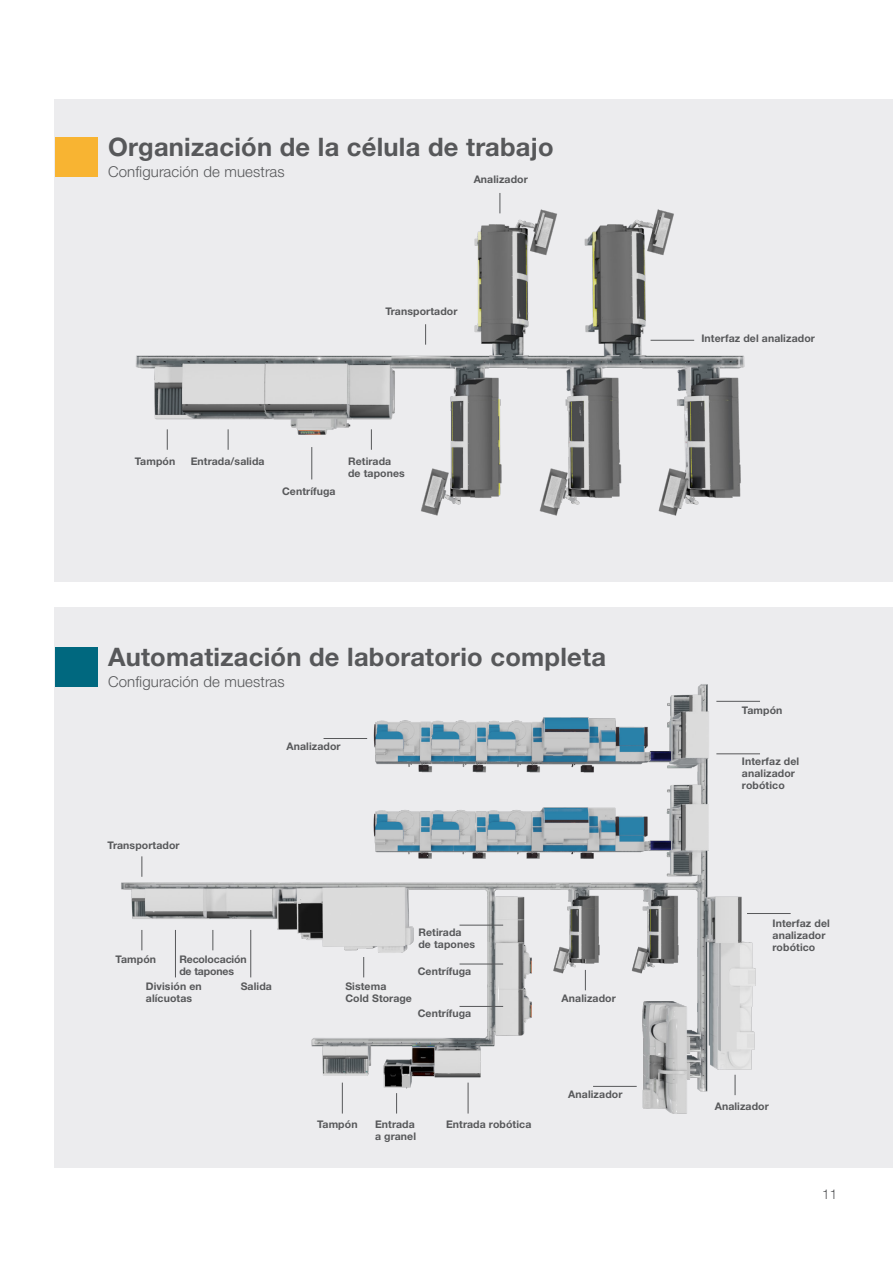
<style>
.page{position:relative;width:893px;height:1263px;background:#fff}
.page>*{position:absolute;margin:0;border:0;box-sizing:border-box;transform-origin:0 0}
.Body_Copy{font:700 25.5px "Helvetica Neue LTW1 G";letter-spacing:.01em;color:#57585a}
.Body_Copy-2{font:300 15px "Helvetica Neue LTW1 G";letter-spacing:.01em;color:#57585a}
.t1{font:300 13.5px "Helvetica Neue LTW1 G";color:#57585a}
.Body_Copy-3{font:700 10.5px/12px "Helvetica Neue LTW1 G";letter-spacing:.01em;color:#57585a}
.Body_Copy-4{font:700 10.5px/12px "Helvetica Neue LTW1 G";letter-spacing:-.01em;color:#57585a}
</style>
<div class="page">
<div style="left:55px;top:607px;width:838px;height:561px;background:#ececee"></div>
<div style="left:55px;top:99px;width:838px;height:482px;background:#ececee"></div>
<img style="left:121px;top:684px;width:639px;height:430px">
<hr style="left:459px;top:925px;width:44px;height:1px;background:#57585a">
<hr style="left:459px;top:1006px;width:44px;height:1px;background:#57585a">
<hr style="left:593px;top:1086px;width:44px;height:1px;background:#57585a">
<hr style="left:747px;top:913px;width:44px;height:1px;background:#57585a">
<svg style="left:585px;top:970px;width:1px;height:20px"></svg>
<svg style="left:141px;top:856px;width:1px;height:21px"></svg>
<svg style="left:141px;top:930px;width:1px;height:20px"></svg>
<hr style="left:175px;top:930px;width:1px;height:47px;background:#57585a">
<svg style="left:212px;top:930px;width:1px;height:20px"></svg>
<hr style="left:250px;top:930px;width:1px;height:47px;background:#57585a">
<svg style="left:363px;top:957px;width:1px;height:20px"></svg>
<svg style="left:735px;top:1075px;width:1px;height:20px"></svg>
<hr style="left:716px;top:753px;width:44px;height:1px;background:#57585a">
<hr style="left:716px;top:701px;width:44px;height:1px;background:#57585a">
<hr style="left:324px;top:738px;width:43px;height:1px;background:#57585a">
<hr style="left:342px;top:1082px;width:1px;height:31px;background:#57585a">
<svg style="left:396px;top:1093px;width:1px;height:20px"></svg>
<hr style="left:468px;top:1082px;width:1px;height:31px;background:#57585a">
<img style="left:94px;top:153px;width:651px;height:363px">
<hr style="left:651px;top:340px;width:43px;height:1px;background:#57585a">
<svg style="left:371px;top:429px;width:1px;height:21px"></svg>
<hr style="left:311px;top:447px;width:1px;height:32px;background:#57585a">
<svg style="left:228px;top:429px;width:1px;height:21px"></svg>
<svg style="left:167px;top:429px;width:1px;height:21px"></svg>
<svg style="left:500px;top:193px;width:1px;height:20px"></svg>
<svg style="left:425px;top:324px;width:1px;height:21px"></svg>
<div style="left:55px;top:137px;width:42px;height:39px;background:#f8b432"></div>
<div style="left:55px;top:647px;width:42px;height:39px;background:#00687f"></div>
<hr style="left:459px;top:964px;width:44px;height:1px;background:#57585a">
<p class="Body_Copy" style="left:108px;top:131px;width:447px">Organización de la célula de trabajo</p>
<p class="Body_Copy-2" style="left:108px;top:162px;width:178px">Configuración de muestras</p>
<p class="Body_Copy-3" style="left:474px;top:173px;width:56px">Analizador</p>
<p class="Body_Copy-3" style="left:385px;top:305px;width:74px">Transportador</p>
<p class="Body_Copy-3" style="left:135px;top:455px;width:42px">Tampón</p>
<p class="Body_Copy-3" style="left:191px;top:455px;width:75px">Entrada/salida</p>
<p class="Body_Copy-3" style="left:282px;top:485px;width:55px">Centrífuga</p>
<p class="Body_Copy-3" style="left:348px;top:455px;width:58px">Retirada de tapones</p>
<p class="Body_Copy" style="left:108px;top:641px;width:499px">Automatización de laboratorio completa</p>
<p class="Body_Copy-2" style="left:108px;top:672px;width:178px">Configuración de muestras</p>
<p class="Body_Copy-3" style="left:286px;top:740px;width:56px">Analizador</p>
<p class="Body_Copy-3" style="left:108px;top:839px;width:74px">Transportador</p>
<p class="Body_Copy-3" style="left:116px;top:953px;width:42px">Tampón</p>
<p class="Body_Copy-4" style="left:179px;top:953px;width:69px">Recolocación de tapones</p>
<p class="Body_Copy-3" style="left:146px;top:980px;width:57px">División en alícuotas</p>
<p class="Body_Copy-3" style="left:241px;top:980px;width:33px">Salida</p>
<p class="Body_Copy-3" style="left:418px;top:926px;width:58px">Retirada de tapones</p>
<p class="Body_Copy-3" style="left:418px;top:965px;width:55px">Centrífuga</p>
<p class="Body_Copy-3" style="left:345px;top:980px;width:68px">Sistema<br>Cold Storage</p>
<p class="Body_Copy-3" style="left:418px;top:1007px;width:55px">Centrífuga</p>
<p class="Body_Copy-3" style="left:317px;top:1118px;width:42px">Tampón</p>
<p class="Body_Copy-3" style="left:375px;top:1118px;width:41px">Entrada</p>
<p class="Body_Copy-3" style="left:446px;top:1118px;width:87px">Entrada robótica</p>
<p class="Body_Copy-3" style="left:375px;top:1130px;width:43px">a granel</p>
<p class="Body_Copy-3" style="left:562px;top:992px;width:56px">Analizador</p>
<p class="Body_Copy-3" style="left:568px;top:1088px;width:56px">Analizador</p>
<p class="Body_Copy-3" style="left:701px;top:332px;width:115px">Interfaz del analizador</p>
<p class="Body_Copy-3" style="left:742px;top:704px;width:42px">Tampón</p>
<p class="Body_Copy-3" style="left:742px;top:755px;width:59px">Interfaz del analizador robótico</p>
<p class="Body_Copy-3" style="left:772px;top:917px;width:59px">Interfaz del analizador robótico</p>
<p class="Body_Copy-3" style="left:715px;top:1100px;width:56px">Analizador</p>
<p class="t1" style="left:822px;top:1185px;width:17px">11</p>
</div>
